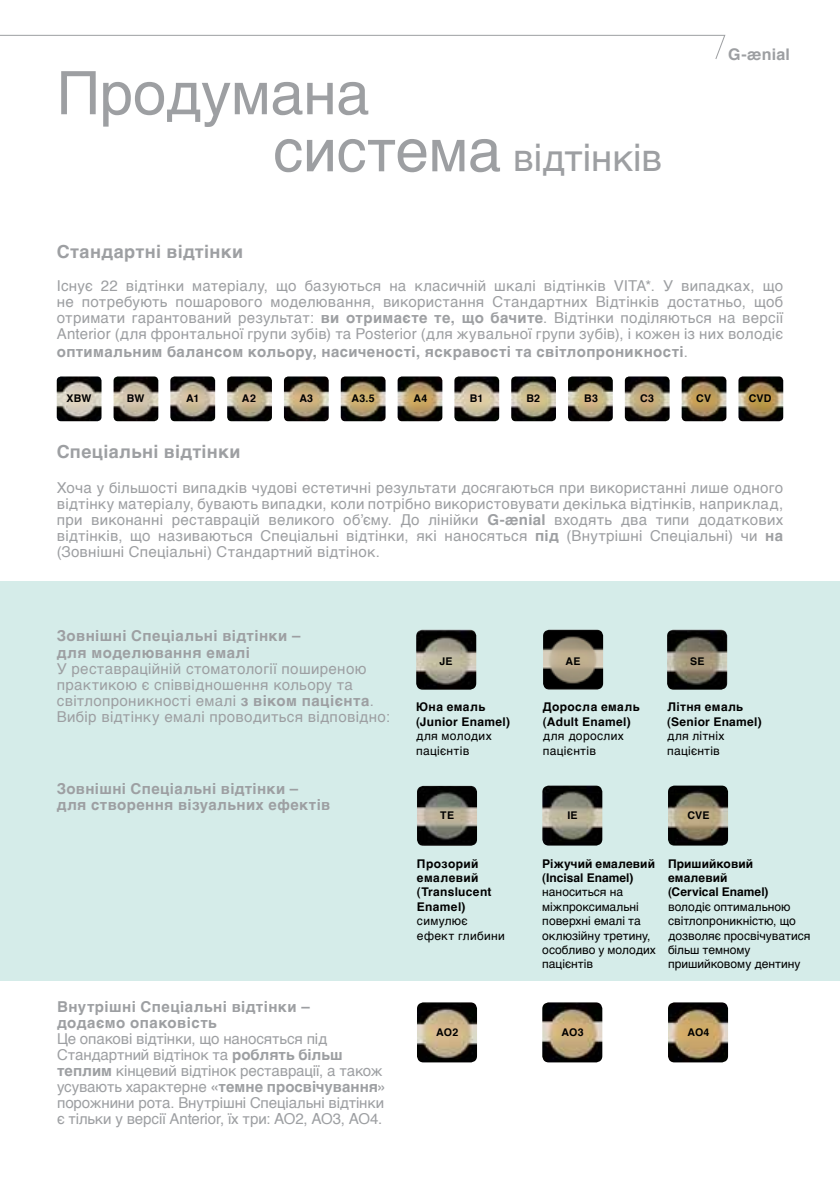
<style>
.page{position:relative;width:840px;height:1191px;background:#fff}
.page>*{position:absolute;margin:0;border:0;box-sizing:border-box;transform-origin:0 0}
.t1{font:60px "Helvetica";letter-spacing:-.005em;color:#9d9fa2}
.t2{font:38px "Helvetica";letter-spacing:-.01em;color:#9d9fa2}
.t3{font:700 18px "Helvetica";letter-spacing:.015em;color:#9d9fa2}
.t4{font:700 16px "Helvetica";letter-spacing:.015em;color:#9d9fa2}
.t5{font:15px/16px "Helvetica";letter-spacing:.015em;color:#9d9fa2;text-align:justify}
.t6{font:15px/16px "Helvetica";letter-spacing:-.01em;color:#9d9fa2}
.t7{font:700 15px/16px "Helvetica";letter-spacing:.025em;color:#9d9fa2}
.t8{font:12px/14.4px "Helvetica";color:#000}
.t9{font:700 12px/14.4px "Helvetica";letter-spacing:.02em;color:#000}
.t10{font:12px/14.4px "Helvetica";letter-spacing:.025em;color:#000}
.t11{font:12px/14.4px "Helvetica";letter-spacing:.02em;color:#000}
.t12{font:700 10.6px "Helvetica";letter-spacing:.025em;color:#000}
.s1{font-size:60px}
.s2{font-weight:700}
.s3{font-weight:400}
</style>
<div class="page">
<div style="left:0;top:581px;width:839px;height:400px;background:#d5ece9"></div>
<svg style="left:0;top:34px;width:725px;height:25px"></svg>
<img style="left:667px;top:629px;width:59px;height:60px">
<img style="left:416px;top:629px;width:60px;height:60px">
<img style="left:543px;top:629px;width:59px;height:60px">
<img style="left:417px;top:786px;width:59px;height:60px">
<img style="left:542px;top:785px;width:60px;height:60px">
<img style="left:668px;top:785px;width:59px;height:60px">
<img style="left:417px;top:1002px;width:59px;height:60px">
<img style="left:542px;top:1002px;width:60px;height:60px">
<img style="left:668px;top:1002px;width:59px;height:60px">
<img style="left:57px;top:376px;width:44px;height:45px">
<img style="left:454px;top:376px;width:45px;height:45px">
<img style="left:113px;top:376px;width:45px;height:45px">
<img style="left:511px;top:376px;width:44px;height:45px">
<img style="left:170px;top:376px;width:45px;height:45px">
<img style="left:568px;top:376px;width:44px;height:45px">
<img style="left:227px;top:376px;width:45px;height:45px">
<img style="left:624px;top:376px;width:45px;height:45px">
<img style="left:681px;top:376px;width:45px;height:45px">
<img style="left:738px;top:376px;width:44px;height:45px">
<img style="left:397px;top:376px;width:45px;height:45px">
<img style="left:340px;top:376px;width:45px;height:45px">
<img style="left:284px;top:376px;width:44px;height:45px">
<h1 class="t1" style="left:57px;top:47px;width:314px">Продумана</h1>
<h2 class="t2" style="left:273px;top:129px;width:391px"><span class="s1">система</span> відтінків</h2>
<p class="t3" style="left:57px;top:237px;width:188px">Стандартні відтінки</p>
<p class="t4" style="left:727px;top:41px;width:63px">G-ænial</p>
<p class="t5" style="left:57px;top:278px;width:728px">Існує 22 відтінки матеріалу, що базуються на класичній шкалі відтінків VITA*. У випадках, що не потребують пошарового моделювання, використання Стандартних Відтінків достатньо, щоб отримати гарантований результат: <span class="s2">ви отримаєте те, що бачите</span>. Відтінки поділяються на версії Anterior (для фронтальної групи зубів) та Posterior (для жувальної групи зубів), і кожен із них володіє</p>
<p class="t7" style="left:57px;top:344px;width:632px">оптимальним балансом кольору, насиченості, яскравості та світлопроникності<span class="s3">.</span></p>
<p class="t12" style="left:66px;top:390px;width:27px">XBW</p>
<p class="t12" style="left:127px;top:390px;width:19px">BW</p>
<p class="t12" style="left:186px;top:390px;width:15px">A1</p>
<p class="t12" style="left:242px;top:390px;width:15px">A2</p>
<p class="t12" style="left:299px;top:390px;width:15px">A3</p>
<p class="t12" style="left:351px;top:390px;width:25px">A3.5</p>
<p class="t12" style="left:413px;top:390px;width:15px">A4</p>
<p class="t12" style="left:469px;top:390px;width:15px">B1</p>
<p class="t12" style="left:526px;top:390px;width:15px">B2</p>
<p class="t12" style="left:584px;top:390px;width:15px">B3</p>
<p class="t12" style="left:640px;top:390px;width:15px">C3</p>
<p class="t12" style="left:696px;top:390px;width:16px">CV</p>
<p class="t12" style="left:748px;top:390px;width:24px">CVD</p>
<p class="t3" style="left:57px;top:437px;width:185px">Спеціальні відтінки</p>
<p class="t5" style="left:57px;top:480px;width:727px">Хоча у більшості випадків чудові естетичні результати досягаються при використанні лише одного відтінку матеріалу, бувають випадки, коли потрібно використовувати декілька відтінків, наприклад, при виконанні реставрацій великого об’єму. До лінійки <span class="s2">G-ænial</span> входять два типи додаткових відтінків, що називаються Спеціальні відтінки, які наносяться <span class="s2">під</span> (Внутрішні Спеціальні) чи <span class="s2">на </span>(Зовнішні Спеціальні) Стандартний відтінок.</p>
<p class="t7" style="left:57px;top:628px;width:245px">Зовнішні Спеціальні відтінки – для моделювання емалі</p>
<p class="t5" style="left:57px;top:660px;width:334px;text-align:left">У реставраційній стоматології поширеною практикою є співвідношення кольору та світлопроникності емалі <span class="s2">з віком пацієнта</span>.<br>Вибір відтінку емалі проводиться відповідно:</p>
<p class="t7" style="left:57px;top:781px;width:275px">Зовнішні Спеціальні відтінки – для створення візуальних ефектів</p>
<p class="t7" style="left:57px;top:998px;width:254px">Внутрішні Спеціальні відтінки – додаємо опаковість</p>
<p class="t6" style="left:57px;top:1030px;width:331px">Це опакові відтінки, що наносяться під Стандартний відтінок та <span class="s2">роблять більш теплим</span> кінцевий відтінок реставрації, а також усувають характерне <span class="s2">«темне просвічування» </span>порожнини рота. Внутрішні Спеціальні відтінки є тільки у версії Anterior, їх три: АО2, АО3, АО4.</p>
<p class="t12" style="left:439px;top:652px;width:15px">JE</p>
<p class="t9" style="left:416px;top:700px;width:95px">Юна емаль (Junior Enamel)</p>
<p class="t10" style="left:416px;top:729px;width:77px">для молодих пацієнтів</p>
<p class="t12" style="left:565px;top:652px;width:16px">AE</p>
<p class="t12" style="left:689px;top:652px;width:16px">SE</p>
<p class="t9" style="left:542px;top:700px;width:98px">Доросла емаль (Adult Enamel)</p>
<p class="t10" style="left:542px;top:729px;width:82px">для дорослих пацієнтів</p>
<p class="t9" style="left:666px;top:700px;width:96px">Літня емаль (Senior Enamel)</p>
<p class="t11" style="left:666px;top:729px;width:59px">для літніх пацієнтів</p>
<p class="t12" style="left:440px;top:807px;width:15px">TE</p>
<p class="t12" style="left:567px;top:807px;width:12px">IE</p>
<p class="t12" style="left:687px;top:807px;width:24px">CVE</p>
<p class="t9" style="left:417px;top:856px;width:76px">Прозорий емалевий (Translucent<br>Enamel)</p>
<p class="t10" style="left:417px;top:914px;width:89px">симулює ефект глибини</p>
<p class="t9" style="left:542px;top:856px;width:114px">Ріжучий емалевий (Incisal Enamel)</p>
<p class="t8" style="left:542px;top:885px;width:115px">наноситься на міжпроксимальні поверхні емалі та оклюзійну третину, особливо у молодих пацієнтів</p>
<p class="t9" style="left:667px;top:856px;width:102px">Пришийковий емалевий (Cervical Enamel)</p>
<p class="t8" style="left:667px;top:899px;width:144px">володіє оптимальною світлопроникністю, що дозволяє просвічуватися більш темному пришийковому дентину</p>
<p class="t12" style="left:436px;top:1023px;width:24px">AO2</p>
<p class="t12" style="left:561px;top:1023px;width:24px">AO3</p>
<p class="t12" style="left:687px;top:1023px;width:24px">AO4</p>
</div>
